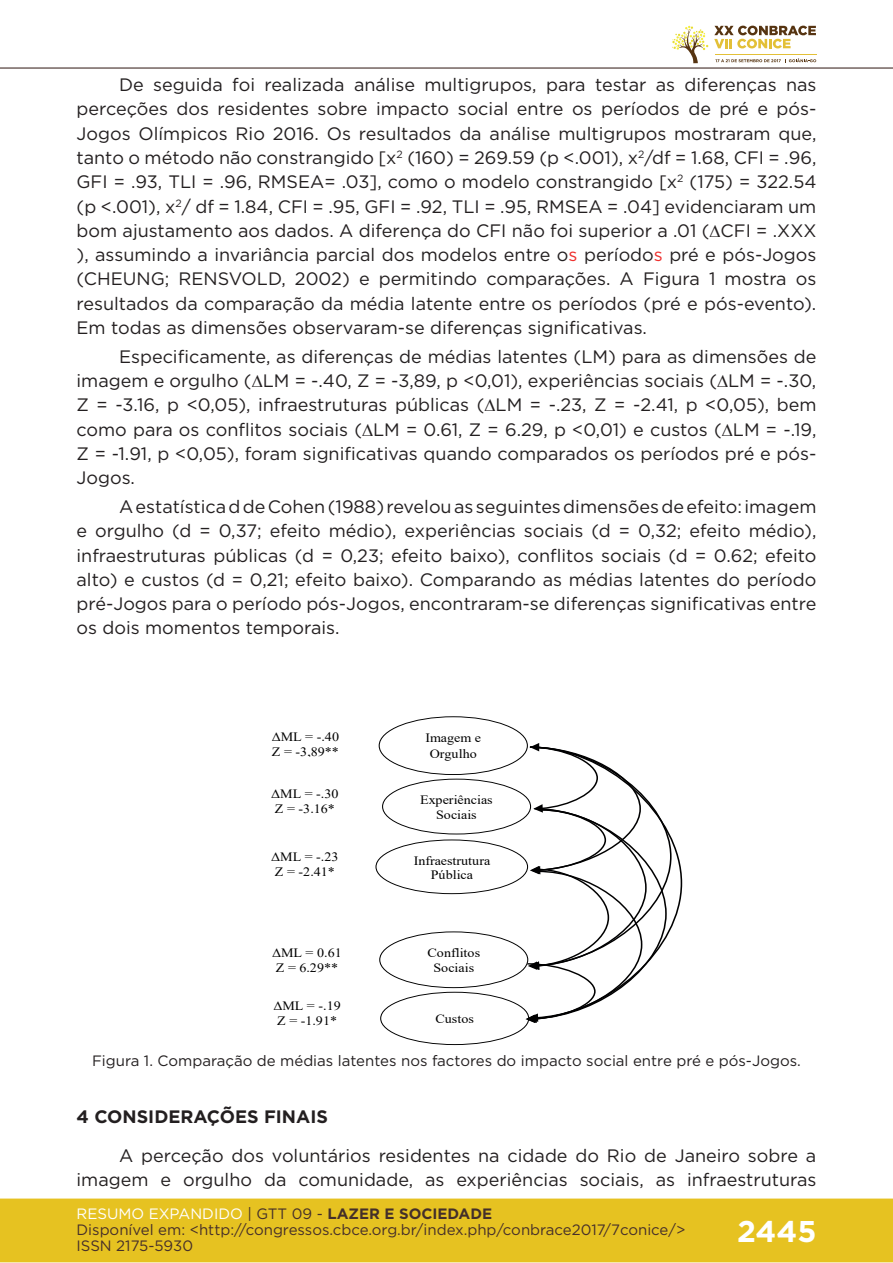
<style>
.page{position:relative;width:893px;height:1263px;background:#fff}
.page>*{position:absolute;margin:0;border:0;box-sizing:border-box;transform-origin:0 0}
.t1{font:700 30px "Gotham";color:#fff}
.t2{font:18px/24.3px "Gotham";color:#231f20;text-align:justify}
.t3{font:700 18px "Gotham";color:#231f20}
.t4{font:15px/16px "Gotham";color:#462f2a}
.t5{font:15px "Gotham";color:#231f20}
.t6{font:12.75px/14.5px "Times New Roman";color:#000001;scale:1.1 1}
.s1{color:#ee2f2d}
.s2{color:#fff}
.s3{color:#442f2a}
.s4{font-weight:700;color:#442f2a}
</style>
<div class="page">
<div style="left:0;top:1198px;width:893px;height:64px;background:#e6c221;border:2px solid #e6c221"></div>
<hr style="left:0;top:67px;width:893px;height:2px;background:#442f2a">
<svg style="left:672px;top:26px;width:144px;height:37px"></svg>
<div style="left:382px;top:779px;width:149px;height:55px;border:1px solid #000001;border-radius:50%"></div>
<div style="left:376px;top:840px;width:152px;height:54px;border:1px solid #000001;border-radius:50%"></div>
<div style="left:380px;top:932px;width:148px;height:56px;border:1px solid #000001;border-radius:50%"></div>
<div style="left:380px;top:992px;width:149px;height:53px;border:1px solid #000001;border-radius:50%"></div>
<svg style="left:525px;top:743px;width:158px;height:280px"></svg>
<div style="left:379px;top:717px;width:148px;height:57px;background:#fff;border-radius:50%"></div>
<div style="left:379px;top:716px;width:149px;height:59px;border:1px solid #000001;border-radius:50%"></div>
<p class="t2" style="left:77px;top:72px;width:741px;text-indent:43px">De seguida foi realizada análise multigrupos, para testar as diferenças nas perceções dos residentes sobre impacto social entre os períodos de pré e pós-Jogos Olímpicos Rio 2016. Os resultados da análise multigrupos mostraram que, tanto o método não constrangido [x<sup>2</sup> (160) = 269.59 (p &lt;.001), x<sup>2</sup>/df = 1.68, CFI = .96, GFI = .93, TLI = .96, RMSEA= .03], como o modelo constrangido [x<sup>2</sup> (175) = 322.54 (p &lt;.001), x<sup>2</sup>/ df = 1.84, CFI = .95, GFI = .92, TLI = .95, RMSEA = .04] evidenciaram um bom ajustamento aos dados. A diferença do CFI não foi superior a .01 (∆CFI = .XXX ), assumindo a invariância parcial dos modelos entre o<span class="s1">s</span> período<span class="s1">s</span> pré e pós-Jogos (CHEUNG; RENSVOLD, 2002) e permitindo comparações. A Figura 1 mostra os resultados da comparação da média latente entre os períodos (pré e pós-evento).<br>Em todas as dimensões observaram-se diferenças significativas.</p>
<p class="t2" style="left:77px;top:344px;width:741px;text-indent:43px">Especificamente, as diferenças de médias latentes (LM) para as dimensões de imagem e orgulho (∆LM = -.40, Z = -3,89, p &lt;0,01), experiências sociais (∆LM = -.30, Z = -3.16, p &lt;0,05), infraestruturas públicas (∆LM = -.23, Z = -2.41, p &lt;0,05), bem como para os conflitos sociais (∆LM = 0.61, Z = 6.29, p &lt;0,01) e custos (∆LM = -.19, Z = -1.91, p &lt;0,05), foram significativas quando comparados os períodos pré e pós-Jogos.</p>
<p class="t2" style="left:77px;top:494px;width:741px;text-indent:43px">A estatística d de Cohen (1988) revelou as seguintes dimensões de efeito: imagem e orgulho (d = 0,37; efeito médio), experiências sociais (d = 0,32; efeito médio), infraestruturas públicas (d = 0,23; efeito baixo), conflitos sociais (d = 0.62; efeito alto) e custos (d = 0,21; efeito baixo). Comparando as médias latentes do período pré-Jogos para o período pós-Jogos, encontraram-se diferenças significativas entre os dois momentos temporais.</p>
<p class="t6" style="left:272px;top:729px;width:63px">ΔML = -.40<br>Z = -3,89**</p>
<p class="t6" style="left:425px;top:729px;width:52px;line-height:15.8px;text-align:center">Imagem e<br>Orgulho</p>
<p class="t6" style="left:271px;top:786px;width:63px">ΔML = -.30<br>Z = -3.16*</p>
<p class="t6" style="left:271px;top:849px;width:63px">ΔML = -.23<br>Z = -2.41*</p>
<p class="t6" style="left:272px;top:945px;width:65px">ΔML = 0.61<br>Z = 6.29**</p>
<p class="t6" style="left:273px;top:998px;width:63px">ΔML = -.19<br>Z = -1.91*</p>
<p class="t6" style="left:420px;top:792px;width:68px;text-align:center">Experiências<br>Sociais</p>
<p class="t6" style="left:414px;top:853px;width:71px;text-align:center">Infraestrutura<br>Pública</p>
<p class="t6" style="left:428px;top:945px;width:49px;text-align:center">Conflitos<br>Sociais</p>
<p class="t6" style="left:435px;top:1011px;width:36px">Custos</p>
<p class="t5" style="left:92px;top:1051px;width:710px">Figura 1. Comparação de médias latentes nos factores do impacto social entre pré e pós-Jogos.</p>
<p class="t3" style="left:77px;top:1104px;width:253px">4 CONSIDERAÇÕES FINAIS</p>
<p class="t2" style="left:77px;top:1143px;width:741px;text-align:right">A perceção dos voluntários residentes na cidade do Rio de Janeiro sobre a imagem e orgulho da comunidade, as experiências sociais, as infraestruturas</p>
<p class="t4" style="left:77px;top:1205px;width:610px"><span class="s2">RESUMO EXPANDIDO</span> <span class="s3">| GTT 09 -</span> <span class="s4">LAZER E SOCIEDADE<br></span>Disponível em: &lt;http://congressos.cbce.org.br/index.php/conbrace2017/7conice/&gt;<br>ISSN 2175-5930</p>
<h1 class="t1" style="left:737px;top:1212px;width:81px">2445</h1>
</div>
